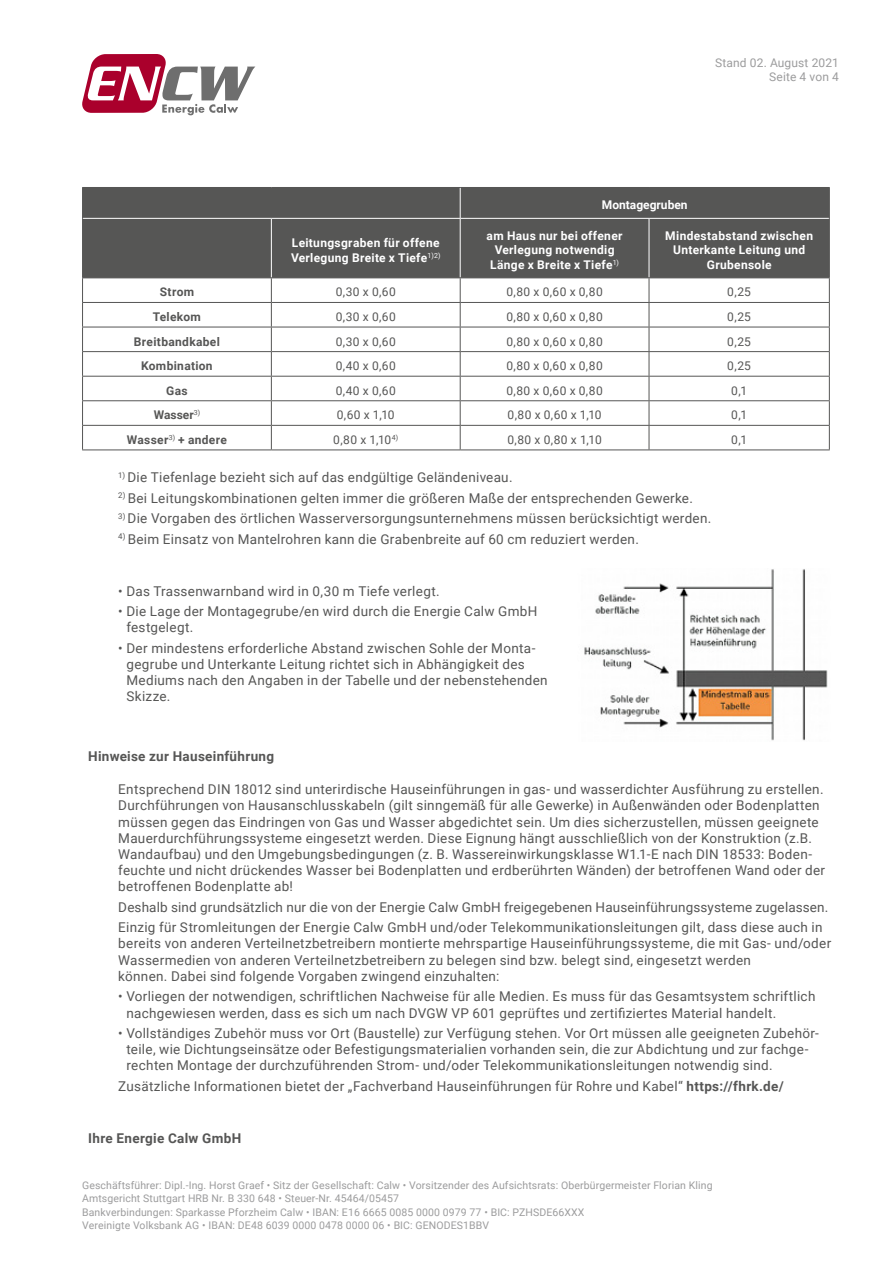
<style>
.page{position:relative;width:893px;height:1263px;background:#fff}
.page>*{position:absolute;margin:0;border:0;box-sizing:border-box;transform-origin:0 0}
.t1{font:13.5px/16.2px "Roboto";letter-spacing:.02em;color:#565655}
.t2{font:700 13.5px "Roboto";letter-spacing:.025em;color:#565655}
.t3{font:12px "Roboto";letter-spacing:.035em;color:#565655}
.t4{font:700 12px/14.4px "Roboto";letter-spacing:.025em;color:#fff;text-align:center}
.t5{font:700 12px "Roboto";letter-spacing:.025em;color:#565655}
.t6{font:12px/14.4px "Roboto";letter-spacing:.01em;color:#9c9c9d;text-align:right}
.t7{font:700 12px "Roboto";color:#fff}
.t8{font:10.5px/13.5px "Roboto";letter-spacing:.01em;color:#9c9c9d}
.s1{font-weight:700}
</style>
<div class="page">
<svg style="left:82px;top:54px;width:173px;height:61px"></svg>
<div style="left:83px;top:188px;width:746px;height:89px;background:#565655"></div>
<hr style="left:83px;top:218px;width:188px;height:1px;background:#fff">
<hr style="left:271px;top:218px;width:189px;height:1px;background:#fff">
<hr style="left:460px;top:218px;width:189px;height:1px;background:#fff">
<hr style="left:649px;top:218px;width:180px;height:1px;background:#fff">
<hr style="left:460px;top:188px;width:1px;height:30px;background:#fff">
<hr style="left:271px;top:219px;width:1px;height:58px;background:#fff">
<hr style="left:460px;top:219px;width:1px;height:58px;background:#fff">
<hr style="left:649px;top:219px;width:1px;height:58px;background:#fff">
<hr style="left:82px;top:187px;width:189px;height:1px;background:#565655">
<hr style="left:82px;top:188px;width:1px;height:30px;background:#565655">
<hr style="left:271px;top:187px;width:189px;height:1px;background:#565655">
<hr style="left:460px;top:187px;width:189px;height:1px;background:#565655">
<hr style="left:649px;top:187px;width:181px;height:1px;background:#565655">
<hr style="left:829px;top:188px;width:1px;height:30px;background:#565655">
<hr style="left:82px;top:218px;width:1px;height:59px;background:#565655">
<hr style="left:829px;top:218px;width:1px;height:59px;background:#565655">
<hr style="left:82px;top:277px;width:189px;height:1px;background:#565655">
<hr style="left:271px;top:277px;width:189px;height:1px;background:#565655">
<hr style="left:460px;top:277px;width:189px;height:1px;background:#565655">
<hr style="left:649px;top:277px;width:181px;height:1px;background:#565655">
<hr style="left:82px;top:302px;width:189px;height:1px;background:#565655">
<hr style="left:271px;top:302px;width:189px;height:1px;background:#565655">
<hr style="left:460px;top:302px;width:189px;height:1px;background:#565655">
<hr style="left:649px;top:302px;width:181px;height:1px;background:#565655">
<hr style="left:82px;top:327px;width:189px;height:1px;background:#565655">
<hr style="left:271px;top:327px;width:189px;height:1px;background:#565655">
<hr style="left:460px;top:327px;width:189px;height:1px;background:#565655">
<hr style="left:649px;top:327px;width:181px;height:1px;background:#565655">
<hr style="left:82px;top:351px;width:189px;height:1px;background:#565655">
<hr style="left:271px;top:351px;width:189px;height:1px;background:#565655">
<hr style="left:460px;top:351px;width:189px;height:1px;background:#565655">
<hr style="left:649px;top:351px;width:181px;height:1px;background:#565655">
<hr style="left:82px;top:376px;width:189px;height:1px;background:#565655">
<hr style="left:271px;top:376px;width:189px;height:1px;background:#565655">
<hr style="left:460px;top:376px;width:189px;height:1px;background:#565655">
<hr style="left:649px;top:376px;width:181px;height:1px;background:#565655">
<hr style="left:82px;top:400px;width:189px;height:1px;background:#565655">
<hr style="left:271px;top:400px;width:189px;height:1px;background:#565655">
<hr style="left:460px;top:400px;width:189px;height:1px;background:#565655">
<hr style="left:649px;top:400px;width:181px;height:1px;background:#565655">
<hr style="left:82px;top:425px;width:189px;height:1px;background:#565655">
<svg style="left:82px;top:278px;width:1px;height:171px"></svg>
<hr style="left:271px;top:425px;width:189px;height:1px;background:#565655">
<svg style="left:271px;top:278px;width:1px;height:171px"></svg>
<hr style="left:460px;top:425px;width:189px;height:1px;background:#565655">
<svg style="left:460px;top:278px;width:1px;height:171px"></svg>
<hr style="left:649px;top:425px;width:181px;height:1px;background:#565655">
<svg style="left:649px;top:278px;width:1px;height:171px"></svg>
<svg style="left:829px;top:278px;width:1px;height:171px"></svg>
<hr style="left:82px;top:449px;width:189px;height:1px;background:#565655">
<hr style="left:271px;top:449px;width:189px;height:1px;background:#565655">
<hr style="left:460px;top:449px;width:189px;height:1px;background:#565655">
<hr style="left:649px;top:449px;width:181px;height:1px;background:#565655">
<img style="left:584px;top:569px;width:244px;height:172px">
<p class="t6" style="left:715px;top:55px;width:125px">Stand 02. August 2021<br>Seite 4 von 4</p>
<p class="t7" style="left:602px;top:197px;width:87px">Montagegruben</p>
<p class="t4" style="left:291px;top:235px;width:151px;text-align:left">Leitungsgraben für offene<br>Verlegung Breite x Tiefe<sup>1)2)</sup></p>
<p class="t4" style="left:487px;top:228px;width:137px">am Haus nur bei offener<br>Verlegung notwendig<br>Länge x Breite x Tiefe<sup>1)</sup></p>
<p class="t4" style="left:665px;top:228px;width:149px">Mindestabstand zwischen<br>Unterkante Leitung und<br>Grubensole</p>
<p class="t5" style="left:160px;top:284px;width:36px">Strom</p>
<p class="t3" style="left:336px;top:284px;width:62px">0,30 x 0,60</p>
<p class="t3" style="left:506px;top:284px;width:98px">0,80 x 0,60 x 0,80</p>
<p class="t3" style="left:727px;top:284px;width:25px">0,25</p>
<p class="t5" style="left:153px;top:308px;width:49px">Telekom</p>
<p class="t3" style="left:336px;top:308px;width:62px">0,30 x 0,60</p>
<p class="t3" style="left:506px;top:308px;width:98px">0,80 x 0,60 x 0,80</p>
<p class="t3" style="left:727px;top:308px;width:25px">0,25</p>
<p class="t5" style="left:134px;top:333px;width:87px">Breitbandkabel</p>
<p class="t3" style="left:336px;top:333px;width:62px">0,30 x 0,60</p>
<p class="t3" style="left:506px;top:333px;width:98px">0,80 x 0,60 x 0,80</p>
<p class="t3" style="left:727px;top:333px;width:25px">0,25</p>
<p class="t5" style="left:141px;top:357px;width:73px">Kombination</p>
<p class="t3" style="left:336px;top:357px;width:62px">0,40 x 0,60</p>
<p class="t3" style="left:506px;top:357px;width:98px">0,80 x 0,60 x 0,80</p>
<p class="t3" style="left:727px;top:357px;width:25px">0,25</p>
<p class="t5" style="left:166px;top:382px;width:23px">Gas</p>
<p class="t3" style="left:336px;top:382px;width:62px">0,40 x 0,60</p>
<p class="t3" style="left:506px;top:382px;width:98px">0,80 x 0,60 x 0,80</p>
<p class="t3" style="left:731px;top:382px;width:17px">0,1</p>
<p class="t5" style="left:154px;top:407px;width:48px">Wasser<sup>3)</sup></p>
<p class="t3" style="left:337px;top:407px;width:59px">0,60 x 1,10</p>
<p class="t3" style="left:508px;top:407px;width:96px">0,80 x 0,60 x 1,10</p>
<p class="t3" style="left:731px;top:407px;width:17px">0,1</p>
<p class="t5" style="left:127px;top:431px;width:102px">Wasser<sup>3)</sup> + andere</p>
<p class="t3" style="left:333px;top:431px;width:66px">0,80 x 1,10<sup>4)</sup></p>
<p class="t3" style="left:507px;top:431px;width:96px">0,80 x 0,80 x 1,10</p>
<p class="t3" style="left:731px;top:431px;width:17px">0,1</p>
<p class="t1" style="left:118px;top:469px;width:396px"><sup>1)</sup> Die Tiefenlage bezieht sich auf das endgültige Geländeniveau.</p>
<p class="t1" style="left:118px;top:489px;width:576px"><sup>2)</sup> Bei Leitungskombinationen gelten immer die größeren Maße der entsprechenden Gewerke.</p>
<p class="t1" style="left:118px;top:510px;width:595px"><sup>3)</sup> Die Vorgaben des örtlichen Wasserversorgungsunternehmens müssen berücksichtigt werden.</p>
<p class="t1" style="left:118px;top:530px;width:522px"><sup>4)</sup> Beim Einsatz von Mantelrohren kann die Grabenbreite auf 60 cm reduziert werden.</p>
<p class="t1" style="left:118px;top:582px;width:323px">• Das Trassenwarnband wird in 0,30 m Tiefe verlegt.</p>
<p class="t1" style="left:126px;top:603px;width:412px;text-indent:-8px">• Die Lage der Montagegrube/en wird durch die Energie Calw GmbH festgelegt.</p>
<p class="t1" style="left:126px;top:639px;width:423px;text-indent:-8px">• Der mindestens erforderliche Abstand zwischen Sohle der Monta&shy;gegrube und Unterkante Leitung richtet sich in Abhängigkeit des Mediums nach den Angaben in der Tabelle und der nebenstehenden Skizze.</p>
<p class="t2" style="left:88px;top:747px;width:187px">Hinweise zur Hauseinführung</p>
<p class="t1" style="left:118px;top:781px;width:708px">Entsprechend DIN 18012 sind unterirdische Hauseinführungen in gas- und wasserdichter Ausführung zu erstellen.<br>Durchführungen von Hausanschlusskabeln (gilt sinngemäß für alle Gewerke) in Außenwänden oder Bodenplatten müssen gegen das Eindringen von Gas und Wasser abgedichtet sein. Um dies sicherzustellen, müssen geeignete Mauerdurchführungssysteme eingesetzt werden. Diese Eignung hängt ausschließlich von der Konstruktion (z.B.<br>Wandaufbau) und den Umgebungsbedingungen (z. B. Wassereinwirkungsklasse W1.1-E nach DIN 18533: Boden&shy;feuchte und nicht drückendes Wasser bei Bodenplatten und erdberührten Wänden) der betroffenen Wand oder der betroffenen Bodenplatte ab!</p>
<p class="t1" style="left:118px;top:896px;width:712px;line-height:20.4px">Deshalb sind grundsätzlich nur die von der Energie Calw GmbH freigegebenen Hauseinführungssysteme zugelassen.<br>Einzig für Stromleitungen der Energie Calw GmbH und/oder Telekommunikationsleitungen gilt, dass diese auch in</p>
<p class="t1" style="left:118px;top:935px;width:714px">bereits von anderen Verteilnetzbetreibern montierte mehrspartige Hauseinführungssysteme, die mit Gas- und/oder<br>Wassermedien von anderen Verteilnetzbetreibern zu belegen sind bzw. belegt sind, eingesetzt werden<br>können. Dabei sind folgende Vorgaben zwingend einzuhalten:</p>
<p class="t1" style="left:126px;top:988px;width:690px;text-indent:-8px">• Vorliegen der notwendigen, schriftlichen Nachweise für alle Medien. Es muss für das Gesamtsystem schriftlich nachgewiesen werden, dass es sich um nach DVGW VP 601 geprüftes und zertifiziertes Material handelt.</p>
<p class="t1" style="left:126px;top:1024px;width:694px;text-indent:-8px">• Vollständiges Zubehör muss vor Ort (Baustelle) zur Verfügung stehen. Vor Ort müssen alle geeigneten Zubehör&shy;teile, wie Dichtungseinsätze oder Befestigungsmaterialien vorhanden sein, die zur Abdichtung und zur fachge&shy;rechten Montage der durchzuführenden Strom- und/oder Telekommunikationsleitungen notwendig sind.</p>
<p class="t1" style="left:118px;top:1077px;width:667px">Zusätzliche Informationen bietet der „Fachverband Hauseinführungen für Rohre und Kabel“ <span class="s1">https://fhrk.de/</span></p>
<p class="t2" style="left:88px;top:1129px;width:155px">Ihre Energie Calw GmbH</p>
<p class="t8" style="left:82px;top:1178px;width:632px">Geschäftsführer: Dipl.-Ing. Horst Graef • Sitz der Gesellschaft: Calw • Vorsitzender des Aufsichtsrats: Oberbürgermeister Florian Kling Amtsgericht Stuttgart HRB Nr. B 330 648 • Steuer-Nr. 45464/05457<br>Bankverbindungen: Sparkasse Pforzheim Calw • IBAN: E16 6665 0085 0000 0979 77 • BIC: PZHSDE66XXX<br>Vereinigte Volksbank AG • IBAN: DE48 6039 0000 0478 0000 06 • BIC: GENODES1BBV</p>
</div>
